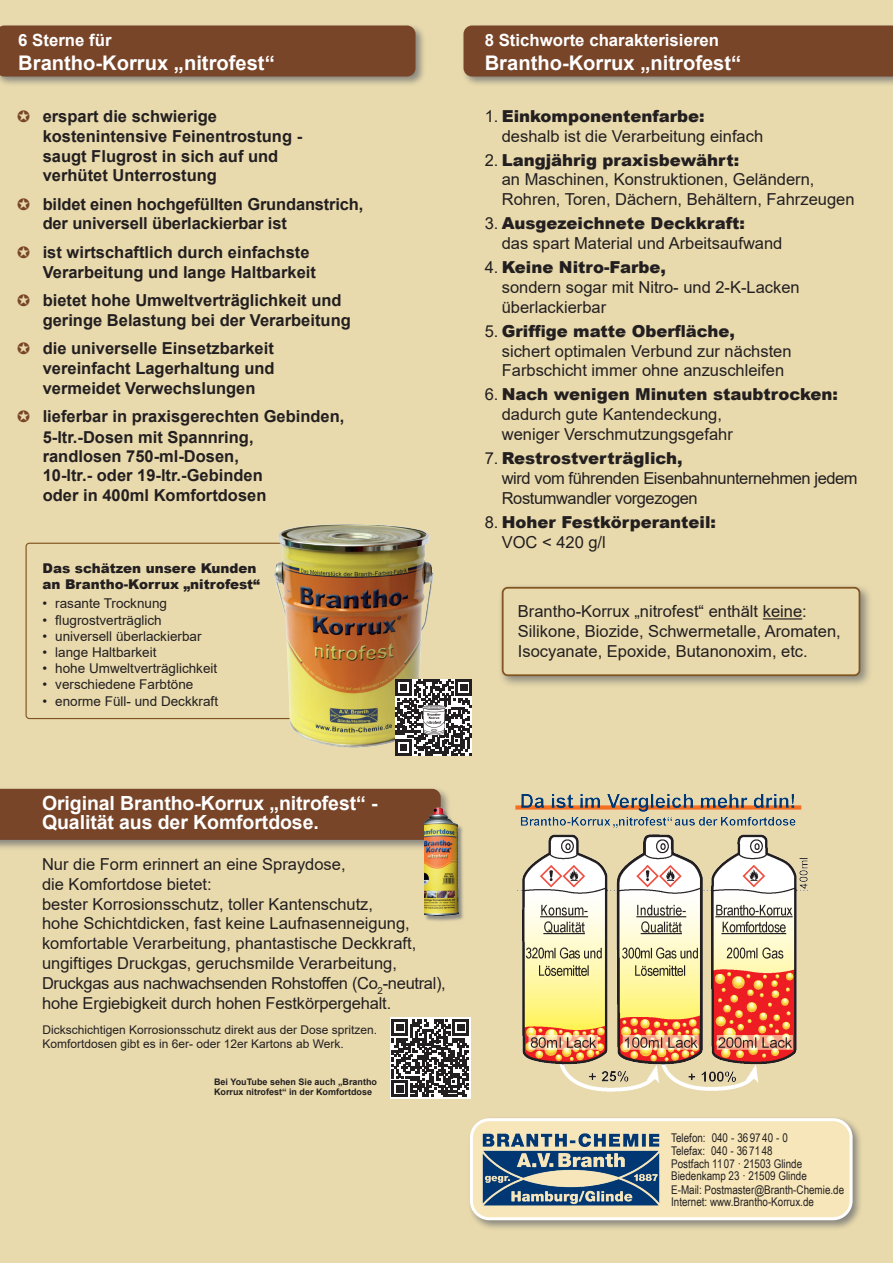
<style>
.page{position:relative;width:893px;height:1263px;background:#e8daad}
.page>*{position:absolute;margin:0;border:0;box-sizing:border-box;transform-origin:0 0}
.t1{font:700 20.1px "Arial";color:#fff}
.t2{font:700 19.5px/19.5px "Arial";letter-spacing:-.005em;color:#fff}
.t3{font:700 16.8px "Arial";color:#fff}
.t4{font:16.5px/19.8px "Arial";color:#231f20}
.t5{font:700 16.5px/19.8px "Arial";color:#231f20}
.t6{font:16.5px/19.8px "Arial";letter-spacing:-.025em;color:#231f20}
.t7{font:900 16.5px/19.8px "Arial";color:#231f20}
.t8{font:13.5px "Arial";color:#231f20}
.t9{font:900 13.5px/16.2px "Arial";color:#231f20}
.t10{font:12px/12.3px "Arial Narrow";color:#231f20}
.t11{font:12px/14.9px "Arial";color:#231f20}
.t12{font:700 9px/10.8px "Arial";color:#231f20}
.s1{color:#784529}
.s2{font-weight:900}
.s3{font-weight:400}
</style>
<div class="page">
<div style="left:468px;top:1116px;width:395px;height:115px;background:#6c6d70;opacity:.75"></div>
<div style="left:471px;top:1120px;width:380px;height:99px;background:#f6e6ba;border-radius:18px"></div>
<div style="left:470px;top:1118px;width:383px;height:102px;border:3px solid #fff;border-radius:18px"></div>
<img style="left:482px;top:1133px;width:178px;height:73px">
<img style="left:515px;top:794px;width:294px;height:298px">
<div style="left:0;top:786px;width:451px;height:64px;background:#6c6d70;opacity:.75"></div>
<div style="left:0;top:789px;width:441px;height:51px;background:#784529"></div>
<svg style="left:390px;top:1018px;width:81px;height:81px"></svg>
<svg style="left:392px;top:1019px;width:77px;height:78px;background:#6e6b6c"></svg>
<div style="left:0;top:23px;width:426px;height:64px;background:#6c6d70;opacity:.75"></div>
<div style="left:0;top:26px;width:415px;height:51px;background:#784529"></div>
<div style="left:26px;top:543px;width:273px;height:176px;border:1px solid #815521;border-radius:3px"></div>
<img style="left:268px;top:524px;width:166px;height:224px">
<div style="left:461px;top:23px;width:432px;height:64px;background:#6c6d70;opacity:.75"></div>
<div style="left:463px;top:26px;width:430px;height:51px;background:#784529"></div>
<div style="left:498px;top:583px;width:375px;height:105px;background:#6c6d70;opacity:.75"></div>
<div style="left:503px;top:588px;width:356px;height:87px;background:#e8daad;border-radius:5px"></div>
<div style="left:502px;top:587px;width:358px;height:89px;border:2px solid #815521;border-radius:5px"></div>
<hr style="left:763px;top:618px;width:39px;height:1px;background:#231f20">
<svg style="left:395px;top:679px;width:77px;height:77px;background:#7e7c7c"></svg>
<img style="left:424px;top:807px;width:40px;height:113px">
<p class="t3" style="left:18px;top:28px;width:95px">6 Sterne für</p>
<p class="t1" style="left:18px;top:49px;width:258px">Brantho-Korrux „nitrofest“</p>
<p class="t5" style="left:43px;top:106px;width:261px;text-indent:-26px"><span class="s1">✪</span> erspart die schwierige kostenintensive Feinentrostung - saugt Flugrost in sich auf und verhütet Unterrostung</p>
<p class="t5" style="left:43px;top:194px;width:322px;text-indent:-26px"><span class="s1">✪</span> bildet einen hochgefüllten Grundanstrich, der universell überlackierbar ist</p>
<p class="t5" style="left:43px;top:242px;width:275px;text-indent:-26px"><span class="s1">✪</span> ist wirtschaftlich durch einfachste<br>Verarbeitung und lange Haltbarkeit</p>
<p class="t5" style="left:43px;top:290px;width:310px;text-indent:-26px"><span class="s1">✪</span> bietet hohe Umweltverträglichkeit und geringe Belastung bei der Verarbeitung</p>
<p class="t5" style="left:43px;top:338px;width:233px;text-align:justify;text-indent:-26px"><span class="s1">✪</span> die universelle Einsetzbarkeit vereinfacht Lagerhaltung und vermeidet Verwechslungen</p>
<p class="t5" style="left:43px;top:406px;width:303px;line-height:21.3px;text-indent:-26px"><span class="s1">✪</span> lieferbar in praxisgerechten Gebinden,<br>5-ltr.-Dosen mit Spannring,</p>
<p class="t5" style="left:43px;top:446px;width:225px">randlosen 750-ml-Dosen,<br>10-ltr.- oder 19-ltr.-Gebinden oder in 400ml Komfortdosen</p>
<p class="t9" style="left:43px;top:560px;width:219px">Das schätzen unsere Kunden an Brantho-Korrux „nitrofest“</p>
<p class="t8" style="left:43px;top:594px;width:126px">• rasante Trocknung</p>
<p class="t8" style="left:43px;top:611px;width:121px">• flugrostverträglich</p>
<p class="t8" style="left:43px;top:627px;width:161px">• universell überlackierbar</p>
<p class="t8" style="left:43px;top:643px;width:116px">• lange Haltbarkeit</p>
<p class="t8" style="left:43px;top:659px;width:176px">• hohe Umweltverträglichkeit</p>
<p class="t8" style="left:43px;top:675px;width:152px">• verschiedene Farbtöne</p>
<p class="t8" style="left:43px;top:692px;width:177px">• enorme Füll- und Deckkraft</p>
<p class="t2" style="left:42px;top:793px;width:337px">Original Brantho-Korrux „nitrofest“ -<br>Qualität aus der Komfortdose.</p>
<p class="t4" style="left:42px;top:854px;width:405px">Nur die Form erinnert an eine Spraydose,<br>die Komfortdose bietet:<br>bester Korrosionsschutz, toller Kantenschutz,<br>hohe Schichtdicken, fast keine Laufnasenneigung, komfortable Verarbeitung, phantastische Deckkraft, ungiftiges Druckgas, geruchsmilde Verarbeitung, Druckgas aus nachwachsenden Rohstoffen (Co<sub>2</sub>-neutral), hohe Ergiebigkeit durch hohen Festkörpergehalt.</p>
<p class="t11" style="left:43px;top:1022px;width:336px">Dickschichtigen Korrosionsschutz direkt aus der Dose spritzen.<br>Komfortdosen gibt es in 6er- oder 12er Kartons ab Werk.</p>
<p class="t12" style="left:214px;top:1076px;width:165px">Bei YouTube sehen Sie auch „Brantho<br>Korrux nitrofest“ in der Komfortdose</p>
<p class="t3" style="left:485px;top:28px;width:236px">8 Stichworte charakterisieren</p>
<p class="t1" style="left:485px;top:49px;width:258px">Brantho-Korrux „nitrofest“</p>
<p class="t4" style="left:502px;top:106px;width:263px;text-indent:-17px">1. <span class="s2">Einkomponentenfarbe: </span>deshalb ist die Verarbeitung einfach</p>
<p class="t4" style="left:502px;top:150px;width:354px;text-indent:-17px">2. <span class="s2">Langjährig praxisbewährt:<br></span>an Maschinen, Konstruktionen, Geländern,<br>Rohren, Toren, Dächern, Behältern, Fahrzeugen</p>
<p class="t4" style="left:502px;top:213px;width:282px;text-indent:-17px">3. <span class="s2">Ausgezeichnete Deckkraft:<br></span>das spart Material und Arbeitsaufwand</p>
<p class="t4" style="left:502px;top:257px;width:300px;text-indent:-17px">4. <span class="s2">Keine Nitro-Farbe,<br></span>sondern sogar mit Nitro- und 2-K-Lacken überlackierbar</p>
<p class="t4" style="left:502px;top:321px;width:291px;text-indent:-17px">5. <span class="s2">Griffige matte Oberfläche,<br></span>sichert optimalen Verbund zur nächsten<br>Farbschicht immer ohne anzuschleifen</p>
<p class="t4" style="left:502px;top:385px;width:338px;text-indent:-17px">6. <span class="s2">Nach wenigen Minuten staubtrocken: </span>dadurch gute Kantendeckung,<br>weniger Verschmutzungsgefahr</p>
<p class="t6" style="left:502px;top:448px;width:357px;text-indent:-17px">7. <span class="s2">Restrostverträglich,<br></span>wird vom führenden Eisenbahnunternehmen jedem<br>Rostumwandler vorgezogen</p>
<p class="t7" style="left:502px;top:511px;width:216px;text-indent:-17px"><span class="s3">8.</span> Hoher Festkörperanteil:<br><span class="s3">VOC &lt; 420 g/l</span></p>
<p class="t4" style="left:518px;top:601px;width:324px">Brantho-Korrux „nitrofest“ enthält keine:<br>Silikone, Biozide, Schwermetalle, Aromaten,<br>Isocyanate, Epoxide, Butanonoxim, etc.</p>
<p class="t10" style="left:671px;top:1131px;width:118px">Telefon: 040 - 36 97 40 - 0<br>Telefax: 040 - 36 71 48</p>
<p class="t10" style="left:671px;top:1157px;width:137px">Postfach 11 07 · 21503 Glinde<br>Biedenkamp 23 · 21509 Glinde</p>
<p class="t10" style="left:671px;top:1183px;width:174px">E-Mail: Postmaster@Branth-Chemie.de<br>Internet: www.Brantho-Korrux.de</p>
</div>
